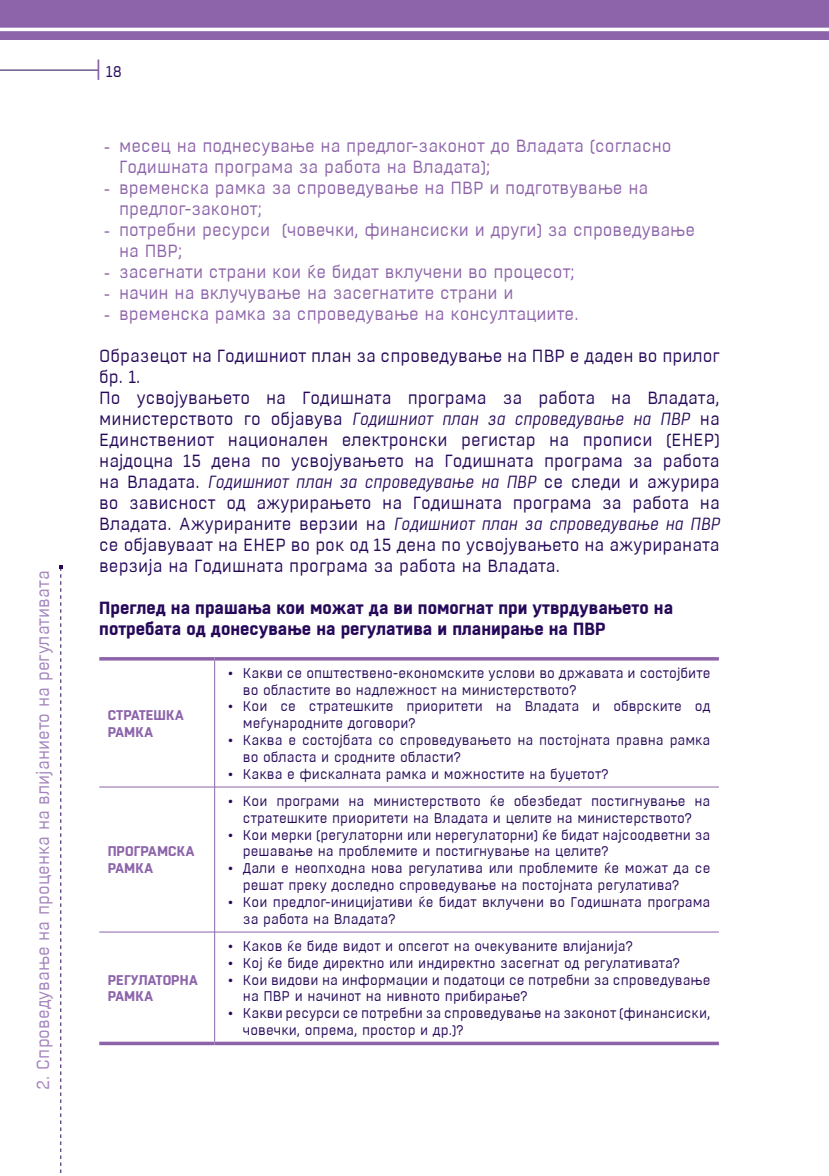
<style>
.page{position:relative;width:829px;height:1176px;background:#fff}
.page>*{position:absolute;margin:0;border:0;box-sizing:border-box;transform-origin:0 0}
.t1{font:17.5px/21px "Boxed";color:#260859}
.t2{font:17.5px/21px "Boxed";color:#8d64aa}
.t3{font:700 17.5px/21px "Boxed";color:#260859}
.t4{font:17.5px "Boxed";color:#a383bb}
.t5{font:15.58px "Boxed";color:#260859}
.t6{font:14px/16.8px "Boxed";color:#260859}
.t7{font:700 14px/16.8px "Boxed";color:#8d64aa}
.s1{font-family:"Times New Roman"}
.s2{font-style:italic}
</style>
<div class="page">
<hr style="left:0;top:70px;width:98px;height:1px;background:#260859">
<hr style="left:97px;top:60px;width:2px;height:20px;background:#8d64aa">
<div style="left:0;top:0;width:828px;height:39px;background:#8d64aa"></div>
<hr style="left:0;top:28px;width:828px;height:3px;background:#fff">
<hr style="left:99px;top:657px;width:116px;height:3px;background:#8d64aa">
<hr style="left:215px;top:657px;width:503px;height:3px;background:#8d64aa">
<svg style="left:99px;top:1041px;width:116px;height:4px"></svg>
<svg style="left:215px;top:1041px;width:503px;height:4px;background:#a07eb8"></svg>
<hr style="left:99px;top:786px;width:115px;height:1px;background:#8d64aa">
<hr style="left:215px;top:786px;width:503px;height:1px;background:#8d64aa">
<hr style="left:99px;top:931px;width:115px;height:1px;background:#8d64aa">
<hr style="left:215px;top:931px;width:503px;height:1px;background:#8d64aa">
<hr style="left:214px;top:660px;width:1px;height:127px;background:#8d64aa">
<hr style="left:214px;top:787px;width:1px;height:145px;background:#8d64aa">
<hr style="left:214px;top:932px;width:1px;height:109px;background:#8d64aa">
<svg style="left:59px;top:566px;width:3px;height:607px"></svg>
<p class="t4" style="left:32px;top:1090px;width:521px;rotate:-90deg">2. Спроведување на проценка на влијанието на регулативата</p>
<p class="t5" style="left:106px;top:62px;width:17px">18</p>
<p class="t2" style="left:119px;top:136px;width:554px;text-indent:-15px"><span class="s1">-</span> месец на поднесување на предлог-законот до Владата (согласно<br>Годишната програма за работа на Владата);</p>
<p class="t2" style="left:119px;top:178px;width:530px;text-indent:-15px"><span class="s1">-</span> временска рамка за спроведување на ПВР и подготвување на предлог-законот;</p>
<p class="t2" style="left:119px;top:220px;width:577px;text-indent:-15px"><span class="s1">-</span> потребни ресурси (човечки, финансиски и други) за спроведување на ПВР;</p>
<p class="t2" style="left:104px;top:262px;width:472px"><span class="s1">-</span> засегнати страни кои ќе бидат вклучени во процесот;</p>
<p class="t2" style="left:104px;top:283px;width:411px"><span class="s1">-</span> начин на вклучување на засегнатите страни и</p>
<p class="t2" style="left:104px;top:304px;width:475px"><span class="s1">-</span> временска рамка за спроведување на консултациите.</p>
<p class="t1" style="left:99px;top:346px;width:622px">Образецот на Годишниот план за спроведување на ПВР е даден во прилог бр. 1.<br>По усвојувањето на Годишната програма за работа на Владата, министерството го објавува <span class="s2">Годишниот план за спроведување на ПВР</span> на Единствениот национален електронски регистар на прописи (ЕНЕР) најдоцна 15 дена по усвојувањето на Годишната програма за работа на Владата. <span class="s2">Годишниот план за спроведување на ПВР</span> се следи и ажурира во зависност од ажурирањето на Годишната програма за работа на Владата. Ажурираните верзии на <span class="s2">Годишниот план за спроведување на ПВР </span>се објавуваат на ЕНЕР во рок од 15 дена по усвојувањето на ажурираната верзија на Годишната програма за работа на Владата.</p>
<p class="t3" style="left:99px;top:598px;width:575px">Преглед на прашања кои можат да ви помогнат при утврдувањето на потребата од донесување на регулатива и планирање на ПВР</p>
<p class="t7" style="left:108px;top:707px;width:78px">СТРАТЕШКА<br>РАМКА</p>
<p class="t7" style="left:108px;top:843px;width:88px">ПРОГРАМСКА<br>РАМКА</p>
<p class="t7" style="left:108px;top:972px;width:92px">РЕГУЛАТОРНА<br>РАМКА</p>
<p class="t6" style="left:243px;top:665px;width:469px;text-indent:-15px"><span class="s1">•</span> Какви се општествено-економските услови во државата и состојбите во областите во надлежност на министерството?</p>
<p class="t6" style="left:243px;top:698px;width:469px;text-indent:-15px"><span class="s1">•</span> Кои се стратешките приоритети на Владата и обврските од меѓународните договори?</p>
<p class="t6" style="left:243px;top:732px;width:469px;text-indent:-15px"><span class="s1">•</span> Каква е состојбата со спроведувањето на постојната правна рамка во областа и сродните области?</p>
<p class="t6" style="left:228px;top:765px;width:382px"><span class="s1">•</span> Каква е фискалната рамка и можностите на буџетот?</p>
<p class="t6" style="left:228px;top:793px;width:484px;text-align:center"><span class="s1">•</span> Кои програми на министерството ќе обезбедат постигнување на стратешките приоритети на Владата и целите на министерството?</p>
<p class="t6" style="left:243px;top:826px;width:469px;text-indent:-15px"><span class="s1">•</span> Кои мерки (регулаторни или нерегулаторни) ќе бидат најсоодветни за решавање на проблемите и постигнување на целите?</p>
<p class="t6" style="left:243px;top:860px;width:469px;text-indent:-15px"><span class="s1">•</span> Дали е неопходна нова регулатива или проблемите ќе можат да се решат преку доследно спроведување на постојната регулатива?</p>
<p class="t6" style="left:243px;top:894px;width:469px;text-indent:-15px"><span class="s1">•</span> Кои предлог-иницијативи ќе бидат вклучени во Годишната програма за работа на Владата?</p>
<p class="t6" style="left:228px;top:938px;width:406px"><span class="s1">•</span> Каков ќе биде видот и опсегот на очекуваните влијанија?</p>
<p class="t6" style="left:228px;top:955px;width:454px"><span class="s1">•</span> Кој ќе биде директно или индиректно засегнат од регулативата?</p>
<p class="t6" style="left:243px;top:971px;width:469px;text-indent:-15px"><span class="s1">•</span> Кои видови на информации и податоци се потребни за спроведување на ПВР и начинот на нивното прибирање?</p>
<p class="t6" style="left:243px;top:1005px;width:469px;text-indent:-15px"><span class="s1">•</span> Какви ресурси се потребни за спроведување на законот (финансиски, човечки, опрема, простор и др.)?</p>
</div>
